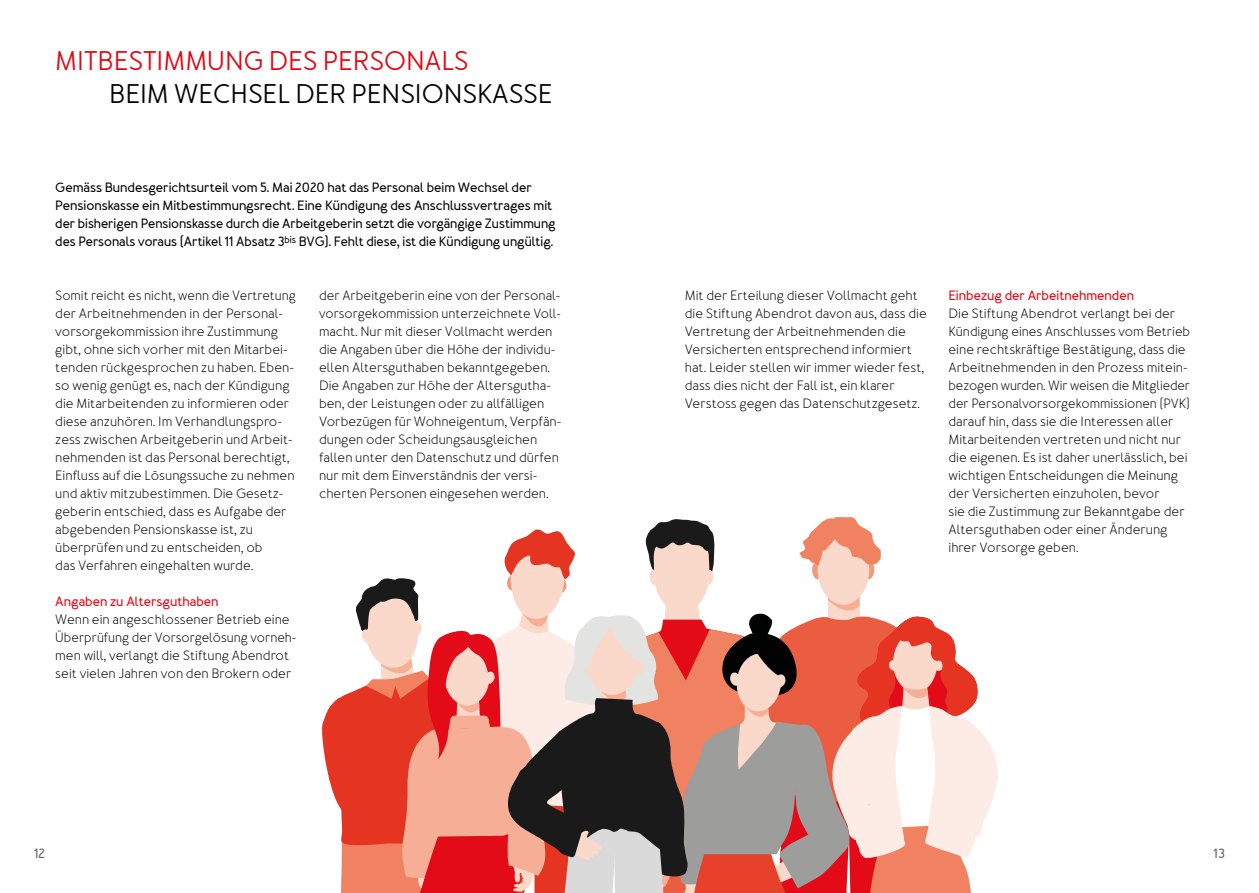
<style>
.page{position:relative;width:1259px;height:893px;background:#fff}
.page>*{position:absolute;margin:0;border:0;box-sizing:border-box;transform-origin:0 0}
.t1{font:500 27px "Merlo Round";color:#000}
.t2{font:500 27px "Merlo Round";color:#e30613}
.t3{font:13.5px/18px "Merlo Round";color:#000}
.t4{font:700 13.5px/18px "Merlo Round";color:#000}
.t5{font:700 13.5px "Merlo Round";color:#e30613}
.t6{font:700 13.5px "Merlo Round";color:#646363}
</style>
<div class="page">
<svg style="left:322px;top:517px;width:676px;height:376px"></svg>
<h1 class="t2" style="left:55px;top:45px;width:415px">MITBESTIMMUNG DES PERSONALS</h1>
<h1 class="t1" style="left:109px;top:78px;width:445px">BEIM WECHSEL DER PENSIONSKASSE</h1>
<p class="t4" style="left:55px;top:179px;width:502px">Gemäss Bundesgerichtsurteil vom 5. Mai 2020 hat das Personal beim Wechsel der Pensionskasse ein Mitbestimmungsrecht. Eine Kündigung des Anschlussvertrages mit der bisherigen Pensionskasse durch die Arbeitgeberin setzt die vorgängige Zustimmung des Personals voraus (Artikel 11 Absatz 3<sup>bis</sup> BVG). Fehlt diese, ist die Kündigung ungültig.</p>
<p class="t3" style="left:55px;top:287px;width:242px">Somit reicht es nicht, wenn die Vertretung der Arbeitnehmenden in der Personal&shy;vorsorgekommission ihre Zustimmung gibt, ohne sich vorher mit den Mitarbei&shy;tenden rückgesprochen zu haben. Eben-- so wenig genügt es, nach der Kündigung die Mitarbeitenden zu informieren oder diese anzuhören. Im Verhandlungspro&shy;zess zwischen Arbeitgeberin und Arbeit&shy;nehmenden ist das Personal berechtigt, Einfluss auf die Lösungssuche zu nehmen und aktiv mitzubestimmen. Die Gesetz&shy;geberin entschied, dass es Aufgabe der abgebenden Pensionskasse ist, zu überprüfen und zu entscheiden, ob<br>das Verfahren eingehalten wurde.</p>
<p class="t5" style="left:55px;top:593px;width:165px">Angaben zu Altersguthaben</p>
<p class="t3" style="left:55px;top:611px;width:241px">Wenn ein angeschlossener Betrieb eine Überprüfung der Vorsorgelösung vorneh&shy;men will, verlangt die Stiftung Abendrot seit vielen Jahren von den Brokern oder</p>
<p class="t3" style="left:319px;top:287px;width:243px">der Arbeitgeberin eine von der Personal&shy;vorsorgekommission unterzeichnete Voll&shy;macht. Nur mit dieser Vollmacht werden die Angaben über die Höhe der individu&shy;ellen Altersguthaben bekanntgegeben.<br>Die Angaben zur Höhe der Altersgutha&shy;ben, der Leistungen oder zu allfälligen Vorbezügen für Wohneigentum, Verpfän&shy;dungen oder Scheidungsausgleichen fallen unter den Datenschutz und dürfen nur mit dem Einverständnis der versi&shy;cherten Personen eingesehen werden.</p>
<p class="t3" style="left:685px;top:287px;width:244px">Mit der Erteilung dieser Vollmacht geht die Stiftung Abendrot davon aus, dass die Vertretung der Arbeitnehmenden die Versicherten entsprechend informiert hat. Leider stellen wir immer wieder fest, dass dies nicht der Fall ist, ein klarer Verstoss gegen das Datenschutzgesetz.</p>
<p class="t5" style="left:948px;top:287px;width:187px">Einbezug der Arbeitnehmenden</p>
<p class="t3" style="left:948px;top:305px;width:243px">Die Stiftung Abendrot verlangt bei der Kündigung eines Anschlusses vom Betrieb eine rechtskräftige Bestätigung, dass die Arbeitnehmenden in den Prozess mitein&shy;bezogen wurden. Wir weisen die Mitglieder der Personalvorsorgekommissionen (PVK) darauf hin, dass sie die Interessen aller Mitarbeitenden vertreten und nicht nur die eigenen. Es ist daher unerlässlich, bei wichtigen Entscheidungen die Meinung der Versicherten einzuholen, bevor<br>sie die Zustimmung zur Bekanntgabe der Altersguthaben oder einer Änderung ihrer Vorsorge geben.</p>
<p class="t6" style="left:34px;top:845px;width:12px">12</p>
<p class="t6" style="left:1213px;top:845px;width:13px">13</p>
</div>
